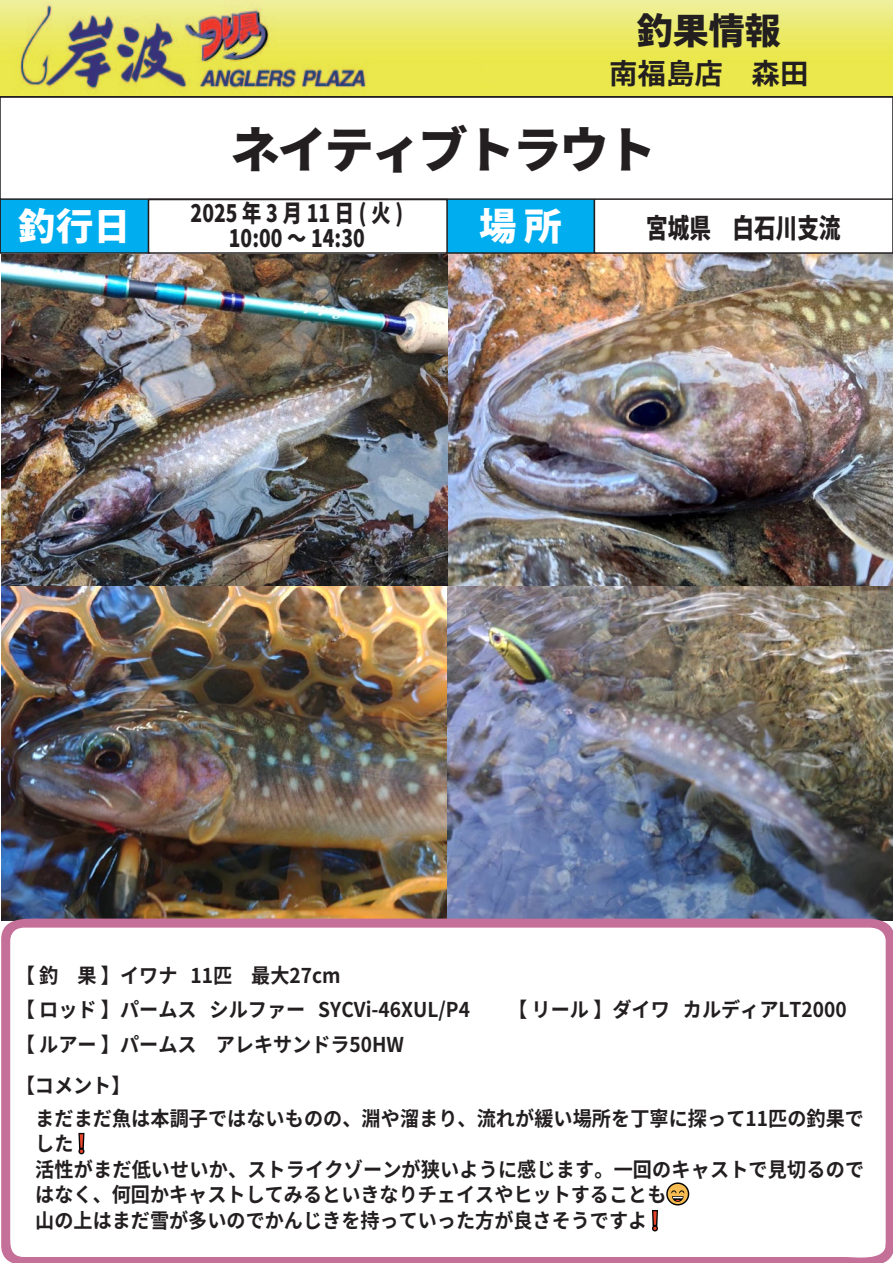
<style>
.page{position:relative;width:893px;height:1263px;background:#fff}
.page>*{position:absolute;margin:0;border:0;box-sizing:border-box;transform-origin:0 0}
.t1{font:900 49.5px "Noto Sans JP";letter-spacing:-.05em;color:#231f20}
.t2{font:800 37.5px "Koz Go Pro";color:#fff}
.t3{font:900 36px "Noto Sans JP";color:#231f20}
.t4{font:700 28.5px "Noto Sans JP";color:#231f20}
.t5{font:900 27px "Noto Sans JP";color:#231f20;scale:.8 1}
.t6{font:900 24px/25.2px "Noto Sans JP";color:#231f20;text-align:center;scale:.8 1}
.t7{font:700 20.4px/25.5px "Noto Sans JP";color:#231f20;scale:.94 1}
</style>
<div class="page">
<img style="left:1px;top:254px;width:892px;height:662px">
<img style="left:0;top:0;width:893px;height:96px">
<div style="left:0;top:198px;width:149px;height:55px;background:#00aeef"></div>
<div style="left:0;top:197px;width:149px;height:57px;border:2px solid #231f20"></div>
<div style="left:445px;top:197px;width:150px;height:57px;background:#00aeef;border:2px solid #231f20"></div>
<div style="left:594px;top:197px;width:299px;height:57px;border:2px solid #231f20"></div>
<svg style="left:1px;top:916px;width:892px;height:347px"></svg>
<div style="left:0;top:96px;width:893px;height:104px;background:#fff;border:2px solid #231f20"></div>
<div style="left:148px;top:199px;width:300px;height:55px;background:#fff;border:2px solid #231f20"></div>
<svg style="left:78px;top:1133px;width:6px;height:21px"></svg>
<svg style="left:652px;top:1210px;width:6px;height:21px"></svg>
<svg style="left:666px;top:1182px;width:23px;height:23px"></svg>
<h3 class="t3" style="left:637px;top:10px;width:145px">釣果情報</h3>
<h3 class="t4" style="left:609px;top:57px;width:201px">南福島店　森田</h3>
<h1 class="t1" style="left:230px;top:122px;width:427px">ネイティブトラウト</h1>
<p class="t6" style="left:191px;top:201px;width:267px">2025年3月11日(火)<br>10:00 ～ 14:30</p>
<h2 class="t2" style="left:18px;top:201px;width:114px">釣行日</h2>
<h2 class="t2" style="left:479px;top:201px;width:84px">場 所</h2>
<h3 class="t5" style="left:646px;top:213px;width:245px">宮城県　白石川支流</h3>
<p class="t7" style="left:16px;top:958px;width:885px;line-height:34.5px">【 釣　果 】イワナ 11匹　最大27cm<br>【 ロッド 】パームス シルファー SYCVi-46XUL/P4　　【 リール 】ダイワ カルディアLT2000【 ルアー 】パームス　アレキサンドラ50HW</p>
<p class="t7" style="left:35px;top:1070px;width:883px;line-height:32.2px;text-indent:-20px">【コメント】<br>まだまだ魚は本調子ではないものの、淵や溜まり、流れが緩い場所を丁寧に探って11匹の釣果で</p>
<p class="t7" style="left:35px;top:1131px;width:883px">した<br>活性がまだ低いせいか、ストライクゾーンが狭いように感じます。一回のキャストで見切るのではなく、何回かキャストしてみるといきなりチェイスやヒットすることも<br>山の上はまだ雪が多いのでかんじきを持っていった方が良さそうですよ</p>
</div>
